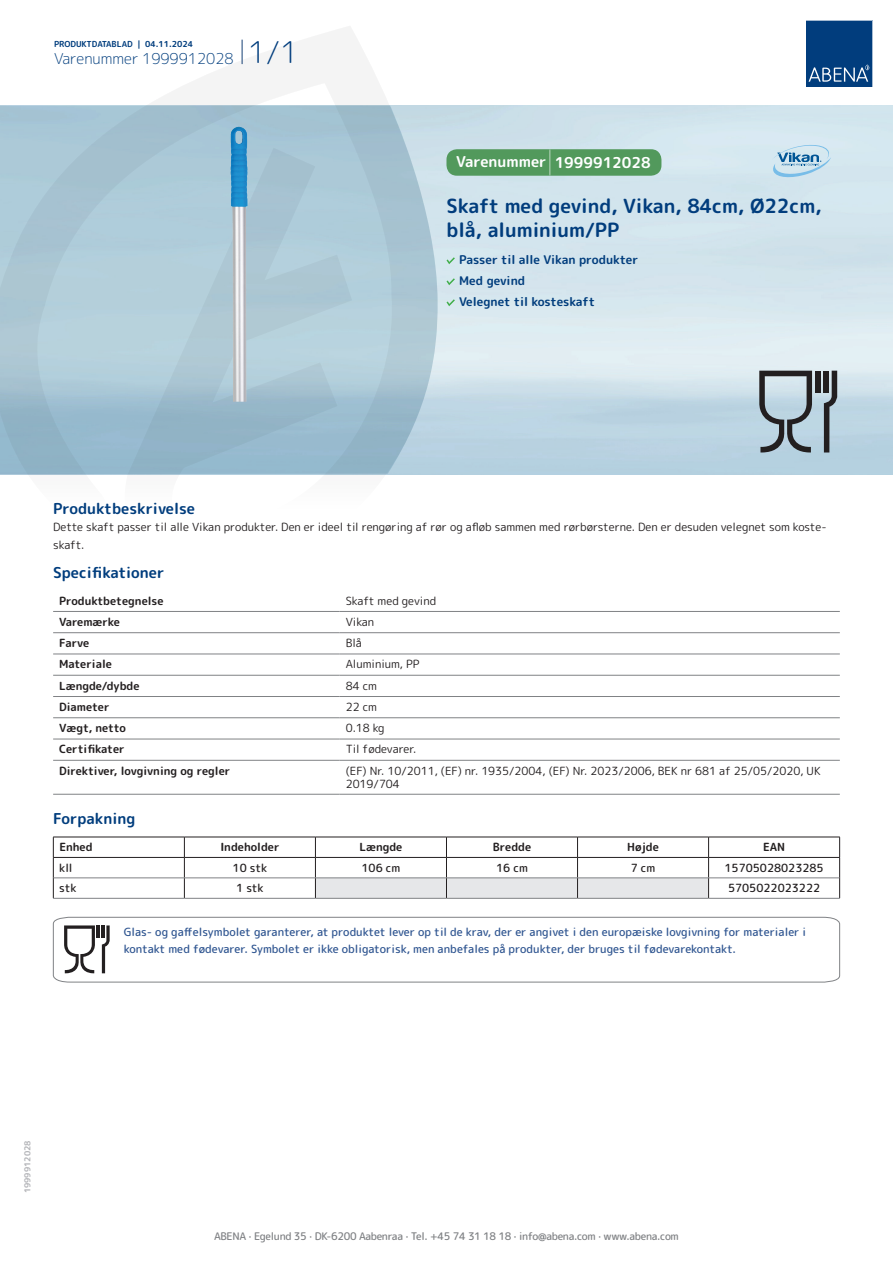
<style>
.page{position:relative;width:893px;height:1263px;background:#fff}
.page>*{position:absolute;margin:0;border:0;box-sizing:border-box;transform-origin:0 0}
.t1{font:700 19.5px/24px "Rounded Mplus 1 c";color:#013d7d}
.t2{font:700 15px "Rounded Mplus 1 c";color:#013d7d}
.t3{font:300 15px "Rounded Mplus 1 c";color:#013d7d}
.t4{font:700 15px "Rounded Mplus 1 c";color:#fff}
.t5{font:700 12px/21px "Rounded Mplus 1 c";color:#013d7d}
.t6{font:11.25px/18px "Rounded Mplus 1 c";color:#231f20}
.t7{font:500 11.25px/16.5px "Rounded Mplus 1 c";color:#305691}
.t8{font:700 11.25px "Rounded Mplus 1 c";color:#231f20}
.t9{font:500 11.25px "Rounded Mplus 1 c";color:#231f20}
.t10{font:500 10.5px "Rounded Mplus 1 c";letter-spacing:-.03em;color:#808285}
.t11{font:700 8.25px "Rounded Mplus 1 c";color:#013d7d}
.t12{font:700 8.25px "Rounded Mplus 1 c";color:#b2b3b7}
.s1{font-size:30px}
.s2{font-size:25.5px}
</style>
<div class="page">
<img style="left:439px;top:106px;width:454px;height:368px">
<svg style="left:0;top:26px;width:439px;height:449px"></svg>
<svg style="left:0;top:106px;width:438px;height:368px;background:#a8c5d4"></svg>
<svg style="left:242px;top:40px;width:1px;height:24px"></svg>
<svg style="left:806px;top:20px;width:67px;height:67px;background:#144b86"></svg>
<img style="left:230px;top:127px;width:18px;height:275px">
<hr style="left:53px;top:611px;width:287px;height:1px;background:#808285">
<hr style="left:340px;top:611px;width:500px;height:1px;background:#808285">
<hr style="left:53px;top:632px;width:287px;height:1px;background:#808285">
<hr style="left:340px;top:632px;width:500px;height:1px;background:#808285">
<hr style="left:53px;top:654px;width:287px;height:1px;background:#808285">
<hr style="left:340px;top:654px;width:500px;height:1px;background:#808285">
<hr style="left:53px;top:675px;width:287px;height:1px;background:#808285">
<hr style="left:340px;top:675px;width:500px;height:1px;background:#808285">
<hr style="left:53px;top:696px;width:287px;height:1px;background:#808285">
<hr style="left:340px;top:696px;width:500px;height:1px;background:#808285">
<hr style="left:53px;top:717px;width:287px;height:1px;background:#808285">
<hr style="left:340px;top:717px;width:500px;height:1px;background:#808285">
<hr style="left:53px;top:739px;width:287px;height:1px;background:#808285">
<hr style="left:340px;top:739px;width:500px;height:1px;background:#808285">
<hr style="left:53px;top:760px;width:287px;height:1px;background:#808285">
<hr style="left:340px;top:760px;width:500px;height:1px;background:#808285">
<hr style="left:53px;top:794px;width:287px;height:1px;background:#808285">
<hr style="left:340px;top:794px;width:500px;height:1px;background:#808285">
<hr style="left:53px;top:837px;width:131px;height:1px;background:#231f20">
<hr style="left:184px;top:837px;width:131px;height:1px;background:#231f20">
<hr style="left:709px;top:837px;width:131px;height:1px;background:#231f20">
<hr style="left:53px;top:857px;width:131px;height:1px;background:#231f20">
<hr style="left:184px;top:857px;width:131px;height:1px;background:#231f20">
<hr style="left:709px;top:857px;width:131px;height:1px;background:#231f20">
<svg style="left:53px;top:837px;width:1px;height:61px"></svg>
<svg style="left:184px;top:837px;width:1px;height:61px"></svg>
<svg style="left:315px;top:837px;width:394px;height:61px"></svg>
<svg style="left:839px;top:837px;width:1px;height:61px"></svg>
<hr style="left:54px;top:878px;width:130px;height:1px;background:#808285">
<hr style="left:184px;top:878px;width:131px;height:1px;background:#808285">
<hr style="left:315px;top:878px;width:131px;height:1px;background:#808285">
<hr style="left:446px;top:878px;width:131px;height:1px;background:#808285">
<hr style="left:577px;top:878px;width:132px;height:1px;background:#808285">
<hr style="left:709px;top:878px;width:130px;height:1px;background:#808285">
<hr style="left:53px;top:898px;width:131px;height:1px;background:#808285">
<hr style="left:184px;top:898px;width:131px;height:1px;background:#808285">
<hr style="left:315px;top:898px;width:131px;height:1px;background:#808285">
<hr style="left:446px;top:898px;width:131px;height:1px;background:#808285">
<hr style="left:577px;top:898px;width:132px;height:1px;background:#808285">
<hr style="left:709px;top:898px;width:131px;height:1px;background:#808285">
<svg style="left:53px;top:917px;width:787px;height:65px"></svg>
<svg style="left:824px;top:371px;width:13px;height:81px"></svg>
<div style="left:815px;top:371px;width:5px;height:22px;background:#231f20"></div>
<div style="left:823px;top:371px;width:6px;height:22px;background:#231f20"></div>
<svg style="left:759px;top:371px;width:53px;height:81px;background:#909ea7"></svg>
<svg style="left:446px;top:257px;width:9px;height:7px"></svg>
<svg style="left:446px;top:278px;width:9px;height:7px"></svg>
<svg style="left:446px;top:299px;width:9px;height:7px"></svg>
<div style="left:446px;top:149px;width:215px;height:27px;background:#52995c;border-radius:10px"></div>
<svg style="left:772px;top:145px;width:59px;height:32px;background:#b1d1e4"></svg>
<p class="t11" style="left:54px;top:38px;width:141px">PRODUKTDATABLAD | 04.11.2024</p>
<h2 class="t3" style="left:54px;top:48px;width:246px">Varenummer 1999912028 <span class="s1">1/1</span></h2>
<h2 class="t4" style="left:456px;top:152px;width:196px">Varenummer <span class="s2">|</span> 1999912028</h2>
<h1 class="t1" style="left:446px;top:194px;width:377px">Skaft med gevind, Vikan, 84cm, Ø22cm, blå, aluminium/PP</h1>
<p class="t5" style="left:459px;top:249px;width:180px">Passer til alle Vikan produkter<br>Med gevind<br>Velegnet til kosteskaft</p>
<h2 class="t2" style="left:53px;top:498px;width:143px">Produktbeskrivelse</h2>
<p class="t6" style="left:53px;top:517px;width:775px">Dette skaft passer til alle Vikan produkter. Den er ideel til rengøring af rør og afløb sammen med rørbørsterne. Den er desuden velegnet som koste&shy;skaft.</p>
<h2 class="t2" style="left:53px;top:562px;width:113px">Specifikationer</h2>
<p class="t8" style="left:59px;top:592px;width:106px">Produktbetegnelse</p>
<p class="t6" style="left:346px;top:591px;width:92px">Skaft med gevind</p>
<p class="t8" style="left:59px;top:614px;width:62px">Varemærke</p>
<p class="t6" style="left:346px;top:613px;width:30px">Vikan</p>
<p class="t8" style="left:59px;top:635px;width:32px">Farve</p>
<p class="t6" style="left:346px;top:634px;width:18px">Blå</p>
<p class="t8" style="left:59px;top:656px;width:54px">Materiale</p>
<p class="t6" style="left:346px;top:655px;width:75px">Aluminium, PP</p>
<p class="t8" style="left:59px;top:678px;width:82px">Længde/dybde</p>
<p class="t6" style="left:346px;top:676px;width:33px">84 cm</p>
<p class="t8" style="left:59px;top:699px;width:52px">Diameter</p>
<p class="t6" style="left:346px;top:698px;width:33px">22 cm</p>
<p class="t8" style="left:59px;top:720px;width:68px">Vægt, netto</p>
<p class="t6" style="left:346px;top:719px;width:40px">0.18 kg</p>
<p class="t8" style="left:59px;top:741px;width:67px">Certifikater</p>
<p class="t6" style="left:346px;top:740px;width:72px">Til fødevarer.</p>
<p class="t8" style="left:59px;top:763px;width:173px">Direktiver, lovgivning og regler</p>
<p class="t6" style="left:346px;top:764px;width:476px;line-height:13.5px">(EF) Nr. 10/2011, (EF) nr. 1935/2004, (EF) Nr. 2023/2006, BEK nr 681 af 25/05/2020, UK<br>2019/704</p>
<h2 class="t2" style="left:53px;top:808px;width:84px">Forpakning</h2>
<p class="t8" style="left:59px;top:839px;width:35px">Enhed</p>
<p class="t8" style="left:220px;top:839px;width:61px">Indeholder</p>
<p class="t8" style="left:359px;top:839px;width:44px">Længde</p>
<p class="t8" style="left:493px;top:839px;width:40px">Bredde</p>
<p class="t8" style="left:627px;top:839px;width:33px">Højde</p>
<p class="t8" style="left:763px;top:839px;width:24px">EAN</p>
<p class="t9" style="left:59px;top:860px;width:15px">kll</p>
<p class="t9" style="left:233px;top:860px;width:36px">10 stk</p>
<p class="t9" style="left:362px;top:860px;width:40px">106 cm</p>
<p class="t9" style="left:496px;top:860px;width:33px">16 cm</p>
<p class="t9" style="left:631px;top:860px;width:26px">7 cm</p>
<p class="t9" style="left:724px;top:860px;width:101px">15705028023285</p>
<p class="t9" style="left:59px;top:880px;width:19px">stk</p>
<p class="t9" style="left:236px;top:880px;width:29px">1 stk</p>
<p class="t9" style="left:728px;top:880px;width:94px">5705022023222</p>
<p class="t7" style="left:124px;top:924px;width:684px">Glas- og gaffelsymbolet garanterer, at produktet lever op til de krav, der er angivet i den europæiske lovgivning for materialer i kontakt med fødevarer. Symbolet er ikke obligatorisk, men anbefales på produkter, der bruges til fødevarekontakt.</p>
<p class="t12" style="left:22px;top:1193px;width:54px;rotate:-90deg">1999912028</p>
<p class="t10" style="left:214px;top:1229px;width:466px">ABENA · Egelund 35 · DK-6200 Aabenraa · Tel. +45 74 31 18 18 · info@abena.com · www.abena.com</p>
</div>
